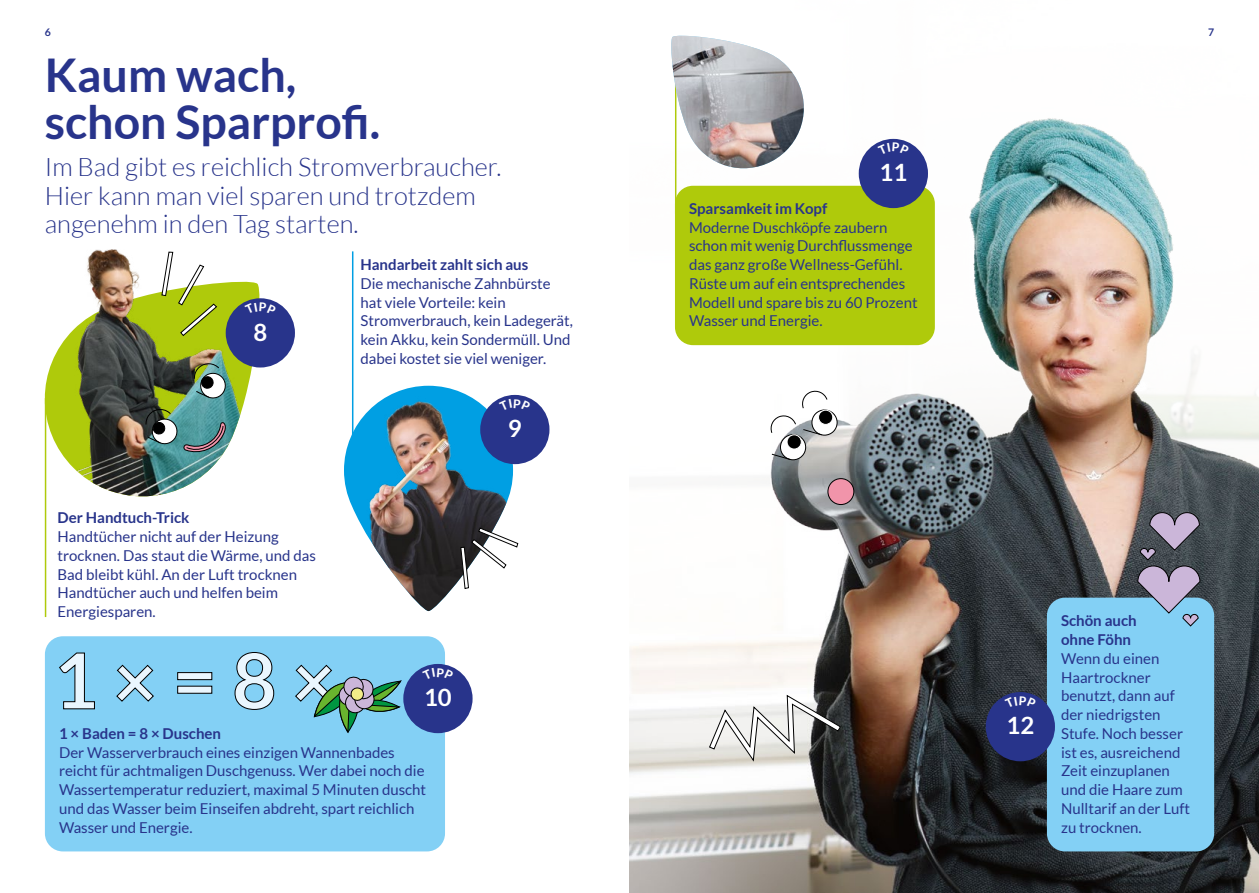
<style>
.page{position:relative;width:1259px;height:893px;background:#fff}
.page>*{position:absolute;margin:0;border:0;box-sizing:border-box;transform-origin:0 0}
.t1{font:700 46.5px/46.8px "Lato";color:#28348b}
.t2{font:300 25.5px/28.2px "Lato";color:#28348b}
.t3{font:700 23.85px "Lato";color:#fff}
.t4{font:15px/18.8px "Lato";color:#28348b}
.t5{font:700 15px/18.8px "Lato";color:#28348b}
.t6{font:700 10.5px "Lato";color:#28348b}
</style>
<div class="page">
<img style="left:629px;top:118px;width:630px;height:775px">
<hr style="left:45px;top:398px;width:1px;height:219px;background:#afca0b">
<hr style="left:352px;top:251px;width:1px;height:244px;background:#009fe3">
<hr style="left:675px;top:53px;width:1px;height:161px;background:#afca0b">
<img style="left:44px;top:282px;width:219px;height:224px">
<svg style="left:677px;top:35px;width:132px;height:139px"></svg>
<img style="left:669px;top:36px;width:135px;height:138px">
<svg style="left:812px;top:410px;width:25px;height:25px"></svg>
<div style="left:811px;top:409px;width:26px;height:27px;border:1px solid #000;border-radius:50%"></div>
<div style="left:818px;top:410px;width:14px;height:14px;background:#000;border-radius:50%"></div>
<div style="left:818px;top:410px;width:15px;height:15px;border:1px solid #fff;border-radius:50%"></div>
<div style="left:780px;top:435px;width:25px;height:25px;background:#fff;border-radius:50%"></div>
<div style="left:780px;top:434px;width:26px;height:26px;border:1px solid #000;border-radius:50%"></div>
<svg style="left:769px;top:388px;width:59px;height:48px"></svg>
<svg style="left:770px;top:453px;width:21px;height:8px"></svg>
<div style="left:787px;top:435px;width:14px;height:14px;background:#000;border-radius:50%"></div>
<div style="left:786px;top:434px;width:16px;height:16px;border:1px solid #fff;border-radius:50%"></div>
<div style="left:828px;top:479px;width:26px;height:25px;background:#f194aa;border-radius:50%"></div>
<div style="left:827px;top:478px;width:27px;height:27px;border:1px solid #000;border-radius:50%"></div>
<svg style="left:708px;top:659px;width:133px;height:130px"></svg>
<div style="left:1047px;top:598px;width:167px;height:253px;background:#83d0f5;border-radius:18px"></div>
<div style="left:675px;top:186px;width:260px;height:159px;background:#afca0b;border-radius:18px"></div>
<div style="left:45px;top:636px;width:400px;height:215px;background:#83d0f5;border-radius:18px"></div>
<svg style="left:179px;top:264px;width:39px;height:73px"></svg>
<svg style="left:194px;top:361px;width:33px;height:40px"></svg>
<svg style="left:145px;top:407px;width:81px;height:49px;background:#5d8b89"></svg>
<img style="left:64px;top:249px;width:115px;height:131px">
<svg style="left:59px;top:652px;width:343px;height:82px"></svg>
<svg style="left:1137px;top:512px;width:63px;height:115px"></svg>
<div style="left:226px;top:298px;width:69px;height:69px;background:#28348b;border-radius:50%"></div>
<div style="left:238px;top:310px;width:45px;height:45px;border:1px solid #28348b;border-radius:50%"></div>
<div style="left:403px;top:664px;width:69px;height:69px;background:#28348b;border-radius:50%"></div>
<div style="left:415px;top:676px;width:45px;height:45px;border:1px solid #28348b;border-radius:50%"></div>
<div style="left:480px;top:395px;width:69px;height:69px;background:#28348b;border-radius:50%"></div>
<div style="left:985px;top:692px;width:70px;height:69px;background:#28348b;border-radius:50%"></div>
<div style="left:998px;top:704px;width:45px;height:45px;border:1px solid #28348b;border-radius:50%"></div>
<div style="left:858px;top:139px;width:70px;height:69px;background:#28348b;border-radius:50%"></div>
<div style="left:871px;top:151px;width:45px;height:45px;border:1px solid #28348b;border-radius:50%"></div>
<svg style="left:248px;top:310px;width:25px;height:4px"></svg>
<svg style="left:425px;top:676px;width:25px;height:4px"></svg>
<svg style="left:344px;top:386px;width:187px;height:225px"></svg>
<svg style="left:1008px;top:704px;width:25px;height:4px"></svg>
<svg style="left:881px;top:151px;width:25px;height:4px"></svg>
<p class="t6" style="left:45px;top:26px;width:8px">6</p>
<p class="t6" style="left:1208px;top:26px;width:8px">7</p>
<h1 class="t1" style="left:45px;top:51px;width:337px">Kaum wach, schon Sparprofi.</h1>
<h2 class="t2" style="left:45px;top:153px;width:458px">Im Bad gibt es reichlich Stromverbraucher.<br>Hier kann man viel sparen und trotzdem angenehm in den Tag starten.</h2>
<h3 class="t3" style="left:253px;top:318px;width:15px">8</h3>
<p class="t5" style="left:58px;top:508px;width:133px">Der Handtuch-Trick</p>
<p class="t4" style="left:58px;top:527px;width:260px">Handtücher nicht auf der Heizung trocknen. Das staut die Wärme, und das<br>Bad bleibt kühl. An der Luft trocknen<br>Handtücher auch und helfen beim<br>Energiesparen.</p>
<p class="t5" style="left:360px;top:255px;width:169px">Handarbeit zahlt sich aus</p>
<p class="t4" style="left:360px;top:274px;width:214px">Die mechanische Zahnbürste hat viele Vorteile: kein<br>Stromverbrauch, kein Ladegerät, kein Akku, kein Sondermüll. Und dabei kostet sie viel weniger.</p>
<h3 class="t3" style="left:508px;top:415px;width:15px">9</h3>
<h3 class="t3" style="left:424px;top:684px;width:29px">10</h3>
<p class="t5" style="left:59px;top:724px;width:164px">1 × Baden = 8 × Duschen</p>
<p class="t4" style="left:59px;top:743px;width:369px">Der Wasserverbrauch eines einzigen Wannenbades reicht für achtmaligen Duschgenuss. Wer dabei noch die Wassertemperatur reduziert, maximal 5 Minuten duscht und das Wasser beim Einseifen abdreht, spart reichlich Wasser und Energie.</p>
<h3 class="t3" style="left:879px;top:159px;width:29px">11</h3>
<p class="t5" style="left:689px;top:199px;width:140px">Sparsamkeit im Kopf</p>
<p class="t4" style="left:689px;top:218px;width:230px">Moderne Duschköpfe zaubern schon mit wenig Durchflussmenge das ganz große Wellness-Gefühl.<br>Rüste um auf ein entsprechendes<br>Modell und spare bis zu 60 Prozent<br>Wasser und Energie.</p>
<h3 class="t3" style="left:1006px;top:712px;width:29px">12</h3>
<p class="t5" style="left:1061px;top:611px;width:77px">Schön auch ohne Föhn</p>
<p class="t4" style="left:1061px;top:649px;width:131px">Wenn du einen<br>Haartrockner benutzt, dann auf der niedrigsten<br>Stufe. Noch besser ist es, ausreichend<br>Zeit einzuplanen und die Haare zum<br>Nulltarif an der Luft zu trocknen.</p>
</div>
